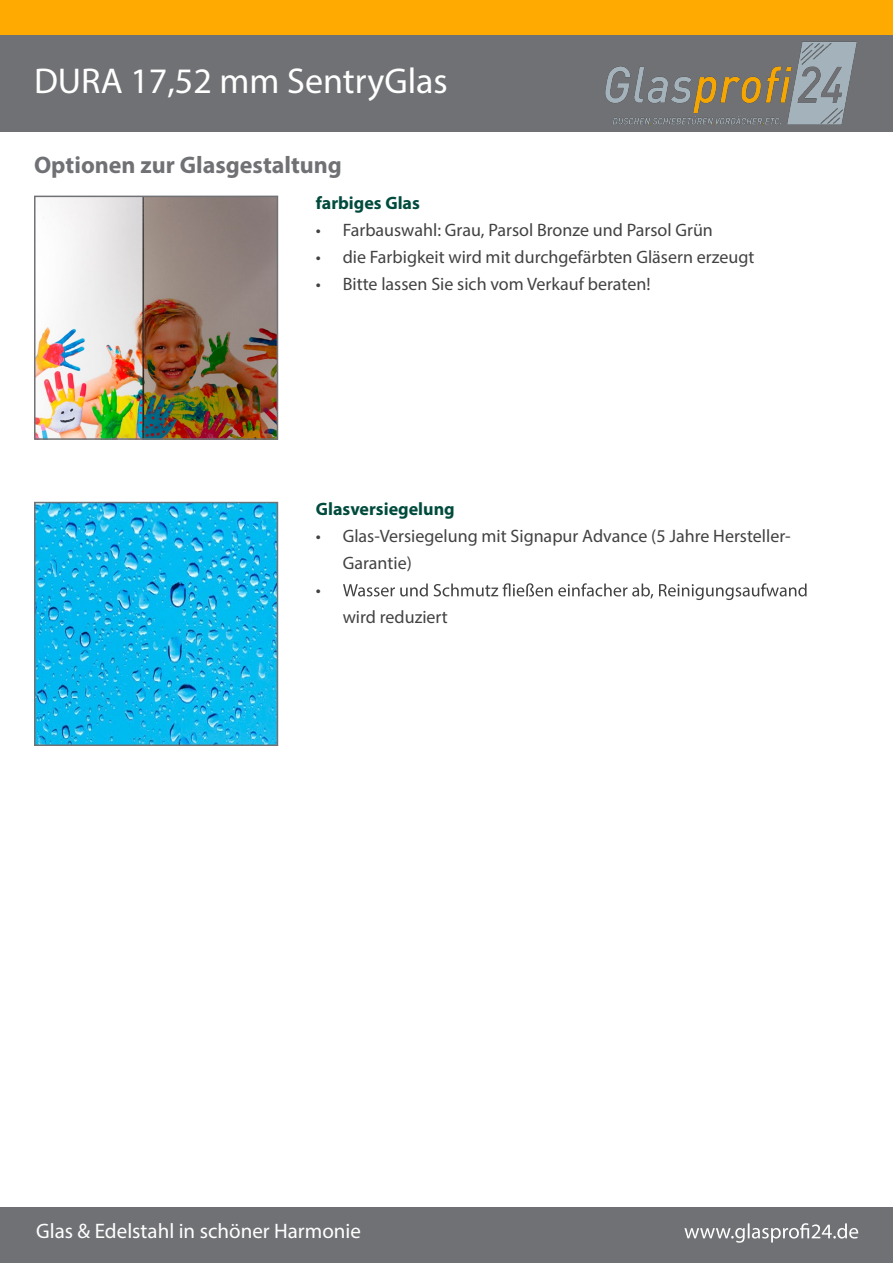
<style>
.page{position:relative;width:893px;height:1263px;background:#fff}
.page>*{position:absolute;margin:0;border:0;box-sizing:border-box;transform-origin:0 0}
.t1{font:36px "Myriad Pro";color:#fff}
.t2{font:700 24px "Myriad Pro";color:#707174}
.t3{font:21px "Myriad Pro";color:#fff}
.t4{font:18px "Myriad Pro";color:#424242}
.t5{font:700 18px "Myriad Pro";color:#004b3d}
</style>
<div class="page">
<div style="left:0;top:1208px;width:893px;height:55px;background:#707174"></div>
<div style="left:0;top:34px;width:893px;height:98px;background:#707174"></div>
<div style="left:0;top:0;width:893px;height:34px;background:#fa0"></div>
<svg style="left:684px;top:1223px;width:174px;height:20px"></svg>
<img style="left:605px;top:41px;width:252px;height:84px">
<img style="left:37px;top:199px;width:238px;height:238px">
<div style="left:34px;top:196px;width:244px;height:244px;border:2px solid #707174"></div>
<svg style="left:343px;top:583px;width:464px;height:17px"></svg>
<img style="left:37px;top:505px;width:238px;height:238px">
<div style="left:34px;top:502px;width:244px;height:244px;border:2px solid #707174"></div>
<h1 class="t1" style="left:34px;top:59px;width:415px">DURA 17,52 mm SentryGlas</h1>
<h2 class="t2" style="left:34px;top:149px;width:309px">Optionen zur Glasgestaltung</h2>
<p class="t5" style="left:316px;top:191px;width:106px">farbiges Glas</p>
<p class="t4" style="left:316px;top:219px;width:399px">• Farbauswahl: Grau, Parsol Bronze und Parsol Grün</p>
<p class="t4" style="left:316px;top:246px;width:440px">• die Farbigkeit wird mit durchgefärbten Gläsern erzeugt</p>
<p class="t4" style="left:316px;top:273px;width:336px">• Bitte lassen Sie sich vom Verkauf beraten!</p>
<p class="t5" style="left:316px;top:497px;width:141px">Glasversiegelung</p>
<p class="t4" style="left:316px;top:525px;width:477px">• Glas-Versiegelung mit Signapur Advance (5 Jahre Hersteller-</p>
<p class="t4" style="left:343px;top:552px;width:71px">Garantie)</p>
<p class="t4" style="left:316px;top:579px;width:7px">•</p>
<p class="t4" style="left:343px;top:606px;width:107px">wird reduziert</p>
<p class="t3" style="left:36px;top:1218px;width:326px">Glas &amp; Edelstahl in schöner Harmonie</p>
</div>
